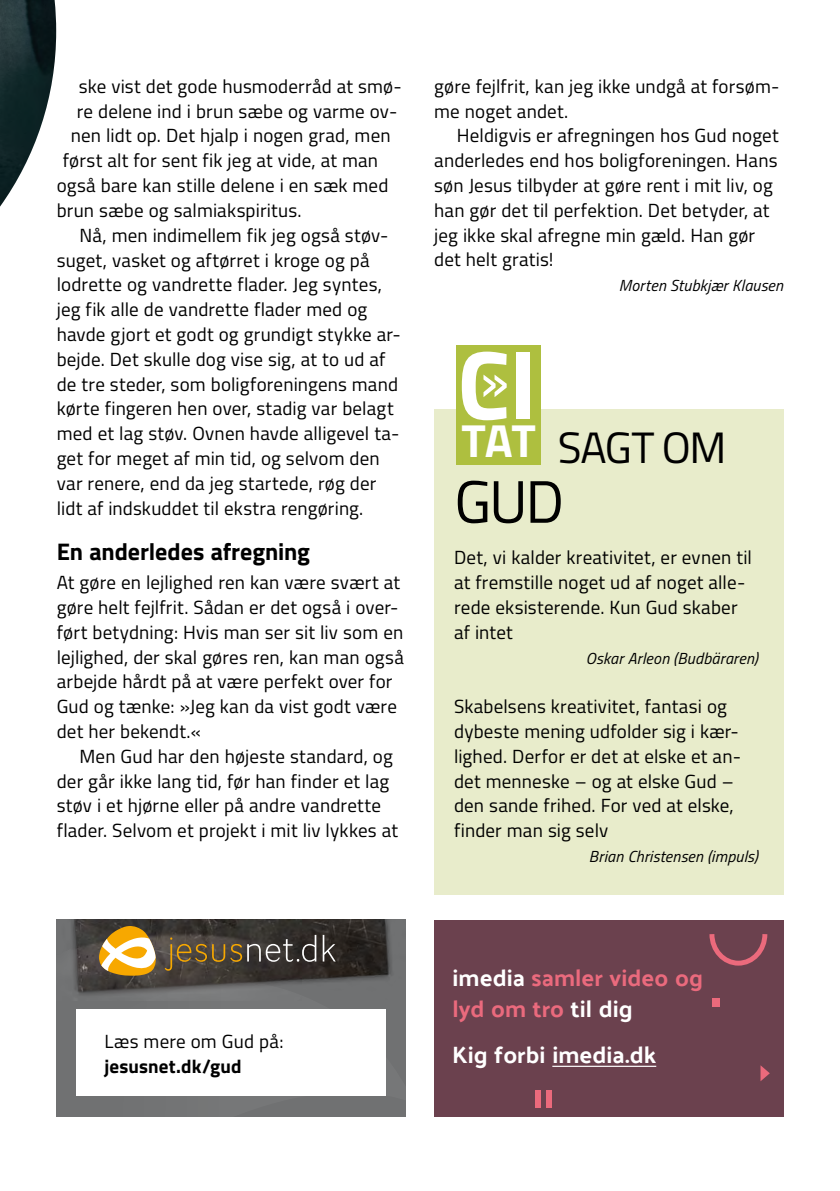
<style>
.page{position:relative;width:840px;height:1191px;background:#fff}
.page>*{position:absolute;margin:0;border:0;box-sizing:border-box;transform-origin:0 0}
.t1{font:60px "Titillium";color:#000}
.t2{font:700 46.4px "Titillium";color:#fff}
.t3{font:44px "Titillium";letter-spacing:-.03em;color:#000}
.t4{font:700 24px "Titillium";letter-spacing:-.005em;color:#000}
.t5{font:23.6px/30.8px "Palanquin Dark";letter-spacing:.005em;color:#ea6a7d}
.t6{font:23.6px "Palanquin Dark";color:#fff}
.t7{font:19px/24.8px "Titillium";letter-spacing:.01em;color:#000}
.t8{font:700 19px "Titillium";letter-spacing:.005em;color:#000}
.t9{font:italic 16px "Titillium";letter-spacing:.015em;color:#000}
.s1{color:#fff}
</style>
<div class="page">
<img style="left:0;top:0;width:56px;height:207px">
<div style="left:56px;top:1001px;width:349px;height:115px;background:#707172"></div>
<img style="left:56px;top:919px;width:349px;height:82px">
<svg style="left:165px;top:935px;width:170px;height:35px;background:#554c3f"></svg>
<svg style="left:99px;top:926px;width:57px;height:49px"></svg>
<div style="left:76px;top:1009px;width:310px;height:86px;background:#fff"></div>
<div style="left:434px;top:919px;width:348px;height:197px;background:#6b414e"></div>
<hr style="left:552px;top:1065px;width:104px;height:2px;background:#fff">
<svg style="left:709px;top:934px;width:59px;height:32px"></svg>
<svg style="left:760px;top:1065px;width:9px;height:16px"></svg>
<div style="left:711px;top:998px;width:8px;height:8px;background:#eb6a7c"></div>
<div style="left:535px;top:1090px;width:5px;height:17px;background:#eb6a7c"></div>
<div style="left:546px;top:1090px;width:5px;height:17px;background:#eb6a7c"></div>
<div style="left:434px;top:409px;width:348px;height:485px;background:#e8eccb"></div>
<div style="left:455px;top:345px;width:85px;height:119px;background:#aebf3f"></div>
<svg style="left:483px;top:374px;width:23px;height:23px"></svg>
<p class="t7" style="left:79px;top:73px;width:324px">ske vist det gode husmoderråd at smø-</p>
<p class="t7" style="left:77px;top:98px;width:322px">re delene ind i brun sæbe og varme ov-</p>
<p class="t7" style="left:71px;top:122px;width:321px">nen lidt op. Det hjalp i nogen grad, men</p>
<p class="t7" style="left:63px;top:147px;width:317px">først alt for sent fik jeg at vide, at man</p>
<p class="t7" style="left:57px;top:172px;width:333px">også bare kan stille delene i en sæk med</p>
<p class="t7" style="left:57px;top:197px;width:246px">brun sæbe og salmiakspiritus.</p>
<p class="t7" style="left:79px;top:222px;width:310px">Nå, men indimellem fik jeg også støv-</p>
<p class="t7" style="left:57px;top:246px;width:314px">suget, vasket og aftørret i kroge og på</p>
<p class="t7" style="left:57px;top:271px;width:326px">lodrette og vandrette flader. Jeg syntes,</p>
<p class="t7" style="left:57px;top:296px;width:312px">jeg fik alle de vandrette flader med og</p>
<p class="t7" style="left:57px;top:321px;width:345px">havde gjort et godt og grundigt stykke ar-</p>
<p class="t7" style="left:57px;top:346px;width:330px">bejde. Det skulle dog vise sig, at to ud af</p>
<p class="t7" style="left:57px;top:370px;width:343px">de tre steder, som boligforeningens mand</p>
<p class="t7" style="left:57px;top:395px;width:338px">kørte fingeren hen over, stadig var belagt</p>
<p class="t7" style="left:57px;top:420px;width:344px">med et lag støv. Ovnen havde alligevel ta-</p>
<p class="t7" style="left:57px;top:445px;width:324px">get for meget af min tid, og selvom den</p>
<p class="t7" style="left:57px;top:470px;width:321px">var renere, end da jeg startede, røg der</p>
<p class="t7" style="left:57px;top:494px;width:308px">lidt af indskuddet til ekstra rengøring.</p>
<p class="t4" style="left:57px;top:533px;width:255px">En anderledes afregning</p>
<p class="t7" style="left:57px;top:569px;width:348px">At gøre en lejlighed ren kan være svært at gøre helt fejlfrit. Sådan er det også i over&shy;ført betydning: Hvis man ser sit liv som en lejlighed, der skal gøres ren, kan man også arbejde hårdt på at være perfekt over for Gud og tænke: »Jeg kan da vist godt være det her bekendt.«</p>
<p class="t7" style="left:57px;top:742px;width:342px;text-indent:23px">Men Gud har den højeste standard, og der går ikke lang tid, før han finder et lag støv i et hjørne eller på andre vandrette flader. Selvom et projekt i mit liv lykkes at</p>
<p class="t7" style="left:434px;top:73px;width:346px">gøre fejlfrit, kan jeg ikke undgå at forsøm&shy;me noget andet.</p>
<p class="t7" style="left:434px;top:122px;width:346px;text-indent:23px">Heldigvis er afregningen hos Gud noget anderledes end hos boligforeningen. Hans søn Jesus tilbyder at gøre rent i mit liv, og han gør det til perfektion. Det betyder, at jeg ikke skal afregne min gæld. Han gør det helt gratis!</p>
<p class="t9" style="left:618px;top:274px;width:166px">Morten Stubkjær Klausen</p>
<h2 class="t2" style="left:457px;top:405px;width:81px"><sup>CI</sup>TAT</h2>
<h3 class="t3" style="left:557px;top:416px;width:170px">SAGT OM</h3>
<h1 class="t1" style="left:454px;top:458px;width:111px">GUD</h1>
<p class="t7" style="left:454px;top:544px;width:299px">Det, vi kalder kreativitet, er evnen til at fremstille noget ud af noget alle&shy;rede eksisterende. Kun Gud skaber af intet</p>
<p class="t9" style="left:585px;top:646px;width:173px">Oskar Arleon (Budbäraren)</p>
<p class="t7" style="left:454px;top:693px;width:288px">Skabelsens kreativitet, fantasi og dybeste mening udfolder sig i kær&shy;lighed. Derfor er det at elske et an&shy;det menneske – og at elske Gud – den sande frihed. For ved at elske, finder man sig selv</p>
<p class="t9" style="left:588px;top:844px;width:170px">Brian Christensen (impuls)</p>
<p class="t7" style="left:104px;top:1028px;width:180px">Læs mere om Gud på:</p>
<p class="t8" style="left:104px;top:1051px;width:138px">jesusnet.dk/gud</p>
<p class="t5" style="left:452px;top:962px;width:252px"><span class="s1">imedia</span> samler video og lyd om tro <span class="s1">til dig</span></p>
<p class="t6" style="left:452px;top:1041px;width:205px">Kig forbi imedia.dk</p>
</div>
